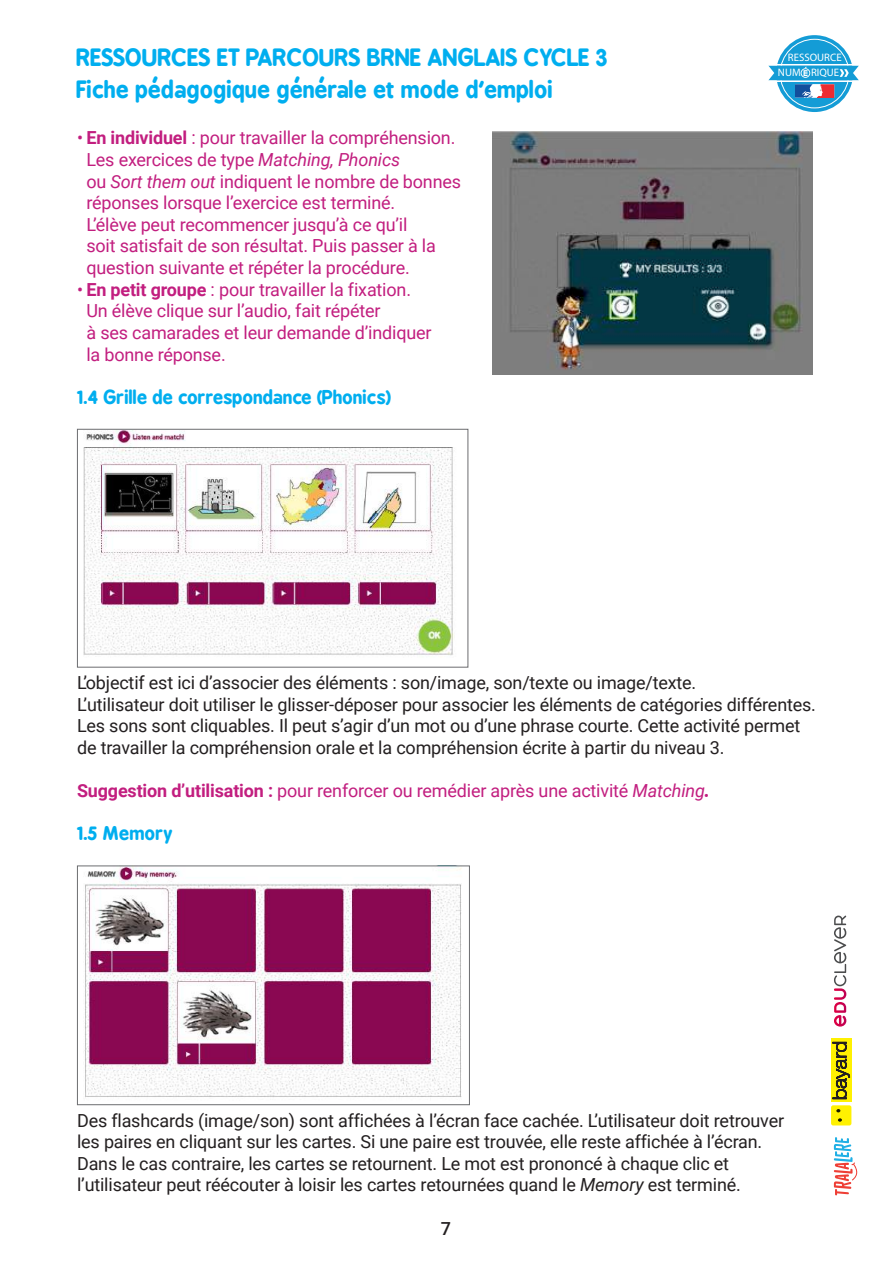
<style>
.page{position:relative;width:893px;height:1263px;background:#fff}
.page>*{position:absolute;margin:0;border:0;box-sizing:border-box;transform-origin:0 0}
.t1{font:700 22.5px/31.5px "B Preplay";color:#00aeef}
.t2{font:18px/21.6px "Roboto";letter-spacing:-.01em;color:#231f20}
.t3{font:18px/21.6px "Roboto";letter-spacing:-.01em;color:#c21e7f}
.t4{font:700 18px "B Preplay";color:#00aeef}
.t5{font:500 18px "Roboto";color:#231f20}
.t6{font:700 condensed 10.8px/14.9px "Roboto";color:#fff;text-align:right}
.s1{font-weight:700}
.s2{font-style:italic}
.s3{font-family:"B Preplay";font-weight:700}
</style>
<div class="page">
<svg style="left:776px;top:35px;width:77px;height:77px;background:#27a4d9"></svg>
<svg style="left:768px;top:64px;width:91px;height:35px"></svg>
<svg style="left:834px;top:915px;width:12px;height:111px"></svg>
<svg style="left:831px;top:1039px;width:20px;height:63px"></svg>
<div style="left:831px;top:1105px;width:20px;height:20px;background:#fff101;border-radius:2px"></div>
<svg style="left:833px;top:1042px;width:17px;height:57px"></svg>
<svg style="left:836px;top:1109px;width:4px;height:3px"></svg>
<svg style="left:838px;top:1118px;width:4px;height:4px"></svg>
<svg style="left:833px;top:1137px;width:25px;height:59px"></svg>
<img style="left:83px;top:431px;width:371px;height:225px">
<div style="left:77px;top:429px;width:391px;height:238px;border:1px solid #6c6d70"></div>
<img style="left:84px;top:867px;width:378px;height:231px">
<div style="left:77px;top:865px;width:393px;height:240px;border:1px solid #6c6d70"></div>
<img style="left:492px;top:132px;width:320px;height:242px">
<p class="t1" style="left:77px;top:40px;width:533px">RESSOURCES ET PARCOURS BRNE ANGLAIS CYCLE 3<br>Fiche pédagogique générale et mode d’emploi</p>
<p class="t3" style="left:86px;top:127px;width:376px;text-indent:-9px">• <span class="s1">En individuel</span> : pour travailler la compréhension.<br>Les exercices de type <span class="s2">Matching, Phonics<br></span>ou <span class="s2">Sort them out</span> indiquent le nombre de bonnes réponses lorsque l’exercice est terminé.<br>L’élève peut recommencer jusqu’à ce qu’il<br>soit satisfait de son résultat. Puis passer à la question suivante et répéter la procédure.</p>
<p class="t3" style="left:86px;top:278px;width:347px;text-indent:-9px">• <span class="s1">En petit groupe</span> : pour travailler la fixation.<br>Un élève clique sur l’audio, fait répéter<br>à ses camarades et leur demande d’indiquer la bonne réponse.</p>
<p class="t4" style="left:77px;top:382px;width:315px">1.4 Grille de correspondance (Phonics)</p>
<p class="t6" style="left:778px;top:50px;width:65px">RESSOURCE<br>NUM RIQUE</p>
<p class="t2" style="left:77px;top:671px;width:740px">L’objectif est ici d’associer des éléments : son/image, son/texte ou image/texte.<br>L’utilisateur doit utiliser le glisser-déposer pour associer les éléments de catégories différentes.<br>Les sons sont cliquables. Il peut s’agir d’un mot ou d’une phrase courte. Cette activité permet de travailler la compréhension orale et la compréhension écrite à partir du niveau 3.</p>
<p class="t3" style="left:77px;top:779px;width:633px"><span class="s1">Suggestion d’utilisation :</span> pour renforcer ou remédier après une activité <span class="s2">Matching</span><span class="s3">.</span></p>
<p class="t4" style="left:77px;top:819px;width:97px">1.5 Memory</p>
<p class="t2" style="left:77px;top:1109px;width:709px">Des flashcards (image/son) sont affichées à l’écran face cachée. L’utilisateur doit retrouver les paires en cliquant sur les cartes. Si une paire est trouvée, elle reste affichée à l’écran.<br>Dans le cas contraire, les cartes se retournent. Le mot est prononcé à chaque clic et l’utilisateur peut réécouter à loisir les cartes retournées quand le <span class="s2">Memory</span> est terminé.</p>
<p class="t5" style="left:441px;top:1216px;width:12px">7</p>
</div>
